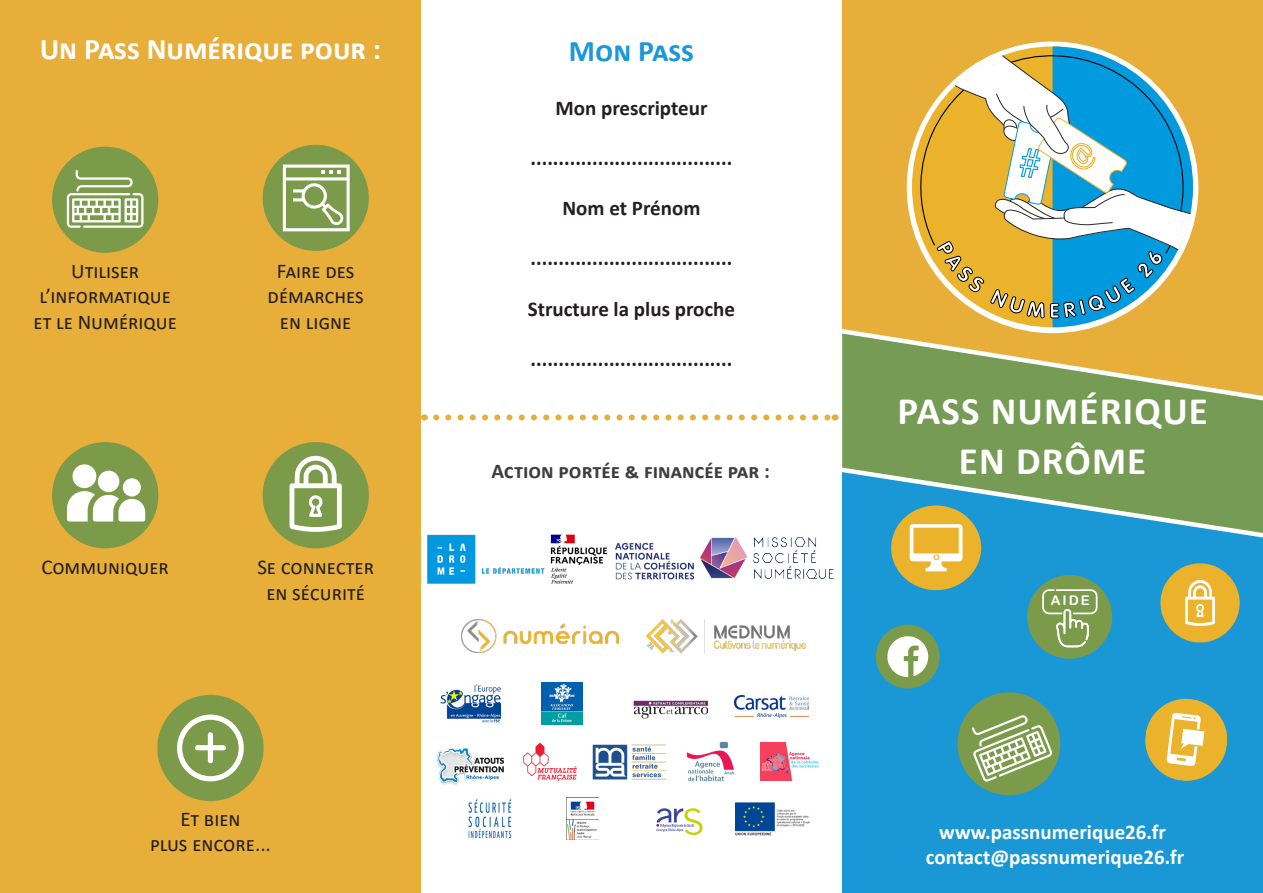
<style>
.page{position:relative;width:1263px;height:893px;background:#fff}
.page>*{position:absolute;margin:0;border:0;box-sizing:border-box;transform-origin:0 0}
.t1{font:700 39px/49.5px "Calibri";letter-spacing:.03em;color:#fff;text-align:center}
.t2{font:700 30px "Calibri";color:#fff}
.t3{font:700 30px "Calibri";color:#1b98d5}
.t4{font:700 21px "Calibri";color:#231f20}
.t5{font:21px/25.2px "Calibri";color:#231f20;text-align:center}
.t6{font:700 21px/25.2px "Calibri";color:#fff;text-align:center}
.t7{font:700 21px "Calibri";color:#3e3e3f}
.t8{font:13.35px "Arial Rounded MT Bold";color:#fff}
</style>
<div class="page">
<div style="left:0;top:0;width:421px;height:893px;background:#e8ae3a"></div>
<div style="left:842px;top:0;width:421px;height:893px;background:#1a98d6"></div>
<div style="left:842px;top:0;width:421px;height:457px;background:#e8ae3a"></div>
<img style="left:656px;top:808px;width:47px;height:28px">
<img style="left:735px;top:803px;width:74px;height:33px">
<img style="left:566px;top:798px;width:33px;height:41px">
<img style="left:592px;top:744px;width:74px;height:35px">
<img style="left:700px;top:537px;width:134px;height:42px">
<img style="left:634px;top:700px;width:74px;height:19px">
<img style="left:541px;top:683px;width:42px;height:41px">
<img style="left:687px;top:741px;width:47px;height:41px">
<img style="left:523px;top:742px;width:54px;height:40px">
<img style="left:550px;top:534px;width:57px;height:50px">
<img style="left:615px;top:542px;width:78px;height:38px">
<img style="left:761px;top:742px;width:58px;height:39px">
<img style="left:646px;top:619px;width:160px;height:35px">
<img style="left:468px;top:799px;width:44px;height:40px">
<img style="left:437px;top:748px;width:67px;height:37px">
<img style="left:734px;top:695px;width:74px;height:23px">
<img style="left:427px;top:534px;width:118px;height:50px">
<img style="left:440px;top:685px;width:61px;height:38px">
<img style="left:461px;top:620px;width:158px;height:33px">
<svg style="left:835px;top:329px;width:428px;height:212px"></svg>
<div style="left:52px;top:147px;width:106px;height:106px;background:#7b9b4a;border-radius:50%"></div>
<svg style="left:67px;top:170px;width:77px;height:58px"></svg>
<svg style="left:957px;top:692px;width:104px;height:104px"></svg>
<div style="left:263px;top:145px;width:106px;height:106px;background:#7b9b4a;border-radius:50%"></div>
<svg style="left:283px;top:165px;width:67px;height:66px"></svg>
<div style="left:263px;top:442px;width:106px;height:106px;background:#7b9b4a;border-radius:50%"></div>
<svg style="left:290px;top:455px;width:52px;height:77px"></svg>
<div style="left:157px;top:695px;width:107px;height:106px;background:#7b9b4a;border-radius:50%"></div>
<svg style="left:177px;top:715px;width:67px;height:67px"></svg>
<div style="left:52px;top:442px;width:106px;height:106px;background:#7b9b4a;border-radius:50%"></div>
<svg style="left:67px;top:491px;width:78px;height:31px"></svg>
<div style="left:72px;top:464px;width:24px;height:24px;background:#fff;border-radius:50%"></div>
<div style="left:98px;top:471px;width:21px;height:21px;background:#fff;border-radius:50%"></div>
<div style="left:123px;top:478px;width:18px;height:19px;background:#fff;border-radius:50%"></div>
<svg style="left:436px;top:414px;width:393px;height:6px"></svg>
<svg style="left:920px;top:98px;width:17px;height:149px"></svg>
<div style="left:891px;top:505px;width:90px;height:85px;background:#ebb22b;border-radius:50%"></div>
<svg style="left:910px;top:524px;width:52px;height:47px"></svg>
<svg style="left:1145px;top:698px;width:82px;height:83px"></svg>
<div style="left:1160px;top:563px;width:79px;height:79px;background:#ebb22b;border-radius:50%"></div>
<svg style="left:1185px;top:580px;width:30px;height:46px"></svg>
<div style="left:876px;top:625px;width:64px;height:63px;background:#7b9b4a;border-radius:50%"></div>
<svg style="left:887px;top:636px;width:41px;height:41px"></svg>
<div style="left:1027px;top:575px;width:85px;height:84px;background:#7b9b4a;border-radius:50%"></div>
<svg style="left:1042px;top:589px;width:55px;height:58px"></svg>
<svg style="left:937px;top:46px;width:256px;height:287px"></svg>
<p class="t2" style="left:40px;top:28px;width:343px">Un Pass Numérique pour :</p>
<p class="t5" style="left:71px;top:258px;width:70px">Utiliser</p>
<p class="t5" style="left:40px;top:283px;width:133px">l’informatique</p>
<p class="t5" style="left:33px;top:309px;width:145px">et le Numérique</p>
<p class="t5" style="left:277px;top:258px;width:79px">Faire des</p>
<p class="t5" style="left:268px;top:283px;width:98px">démarches</p>
<p class="t5" style="left:280px;top:309px;width:73px">en ligne</p>
<p class="t5" style="left:42px;top:554px;width:129px">Communiquer</p>
<p class="t5" style="left:257px;top:554px;width:118px">Se connecter en sécurité</p>
<p class="t5" style="left:180px;top:806px;width:62px">Et bien</p>
<p class="t5" style="left:150px;top:831px;width:122px">plus encore...</p>
<p class="t3" style="left:569px;top:30px;width:127px">Mon Pass</p>
<p class="t4" style="left:555px;top:94px;width:154px">Mon prescripteur</p>
<p class="t4" style="left:530px;top:143px;width:203px">....................................</p>
<p class="t4" style="left:562px;top:193px;width:140px">Nom et Prénom</p>
<p class="t4" style="left:530px;top:244px;width:203px">....................................</p>
<p class="t4" style="left:528px;top:294px;width:209px">Structure la plus proche</p>
<p class="t4" style="left:530px;top:344px;width:203px">....................................</p>
<p class="t7" style="left:492px;top:456px;width:280px">Action portée &amp; financée par :</p>
<p class="t1" style="left:897px;top:386px;width:312px">PASS NUMÉRIQUE<br>EN DRÔME</p>
<p class="t8" style="left:1051px;top:593px;width:40px">AIDE</p>
<p class="t6" style="left:926px;top:819px;width:260px">www.passnumerique26.fr contact@passnumerique26.fr</p>
</div>
